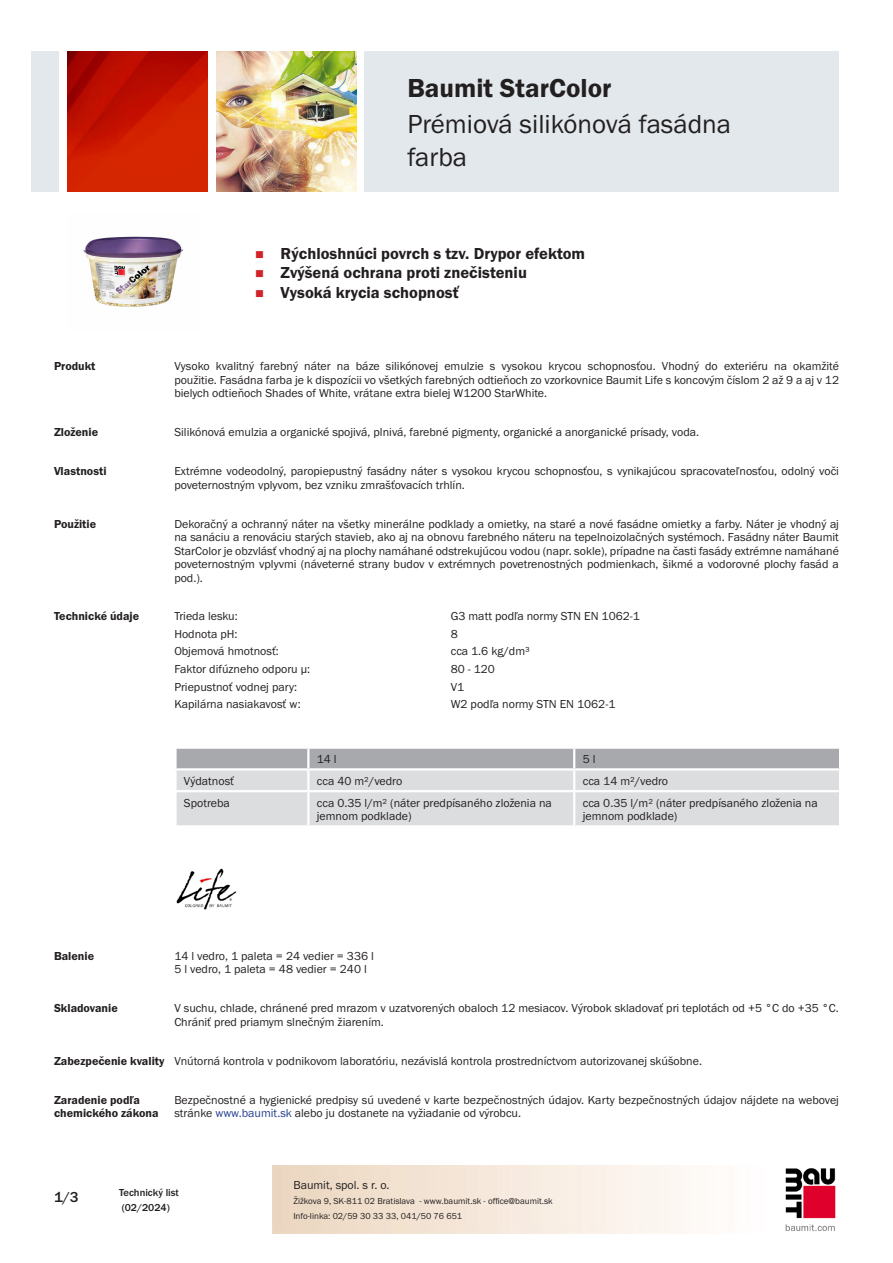
<style>
.page{position:relative;width:893px;height:1263px;background:#fff}
.page>*{position:absolute;margin:0;border:0;box-sizing:border-box;transform-origin:0 0}
.PDS_Produktname_Land{font:27px/32.4px "BM Franklin Gothic URW Boo";color:#231f20}
.PDS_Produktname{font:27px "BM Franklin Gothic URW Dem";color:#231f20}
.t1{font:16.5px "BM Franklin Gothic URW Dem";color:#231f20}
.t2{font:500 15px "BM Franklin Gothic URW";color:#231f20}
.PDS_Standard{font:12px/13.5px "BM Franklin Gothic URW Boo";color:#231f20}
.PDS_Standard_linksbü{font:12px/13.5px "BM Franklin Gothic URW Boo";color:#231f20}
.PDS_Header{font:12px/13.5px "BM Franklin Gothic URW Dem";color:#231f20}
.t3{font:500 10.5px/15px "BM Franklin Gothic URW";color:#231f20}
.t4{font:9px/15px "BM Franklin Gothic URW Boo";color:#231f20}
.s1{color:#253f8e}
</style>
<div class="page">
<img style="left:785px;top:1168px;width:51px;height:63px">
<div style="left:32px;top:51px;width:27px;height:140px;background:#e2e8eb"></div>
<img style="left:68px;top:52px;width:140px;height:139px">
<img style="left:216px;top:51px;width:141px;height:140px">
<div style="left:365px;top:51px;width:474px;height:140px;background:#e2e8eb"></div>
<img style="left:83px;top:236px;width:100px;height:71px">
<svg style="left:176px;top:748px;width:664px;height:77px;background:#cfd0d2"></svg>
<hr style="left:174px;top:768px;width:134px;height:2px;background:#fff">
<hr style="left:174px;top:770px;width:3px;height:20px;background:#fff">
<hr style="left:308px;top:768px;width:266px;height:2px;background:#fff">
<hr style="left:307px;top:770px;width:2px;height:20px;background:#fff">
<hr style="left:574px;top:768px;width:267px;height:2px;background:#fff">
<hr style="left:573px;top:770px;width:2px;height:20px;background:#fff">
<hr style="left:839px;top:770px;width:2px;height:20px;background:#fff">
<hr style="left:174px;top:790px;width:134px;height:2px;background:#fff">
<hr style="left:174px;top:792px;width:3px;height:33px;background:#fff">
<hr style="left:308px;top:790px;width:266px;height:2px;background:#fff">
<hr style="left:307px;top:792px;width:2px;height:33px;background:#fff">
<hr style="left:574px;top:790px;width:267px;height:2px;background:#fff">
<hr style="left:573px;top:792px;width:2px;height:33px;background:#fff">
<hr style="left:839px;top:792px;width:2px;height:33px;background:#fff">
<img style="left:176px;top:868px;width:61px;height:42px">
<p class="PDS_Produktname" style="left:407px;top:71px;width:206px">Baumit StarColor</p>
<p class="PDS_Produktname_Land" style="left:407px;top:109px;width:325px">Prémiová silikónová fasádna farba</p>
<p class="t1" style="left:281px;top:243px;width:306px">Rýchloshnúci povrch s tzv. Drypor efektom</p>
<p class="t1" style="left:281px;top:263px;width:248px">Zvýšená ochrana proti znečisteniu</p>
<p class="t1" style="left:281px;top:282px;width:180px">Vysoká krycia schopnosť</p>
<p class="PDS_Header" style="left:54px;top:360px;width:43px">Produkt</p>
<p class="PDS_Standard" style="left:174px;top:360px;width:666px;text-align:justify">Vysoko kvalitný farebný náter na báze silikónovej emulzie s vysokou krycou schopnosťou. Vhodný do exteriéru na okamžité použitie. Fasádna farba je k dispozícii vo všetkých farebných odtieňoch zo vzorkovnice Baumit Life s koncovým číslom 2 až 9 a aj v 12 bielych odtieňoch Shades of White, vrátane extra bielej W1200 StarWhite.</p>
<p class="PDS_Header" style="left:54px;top:426px;width:46px">Zloženie</p>
<p class="PDS_Standard" style="left:174px;top:426px;width:526px">Silikónová emulzia a organické spojivá, plnivá, farebné pigmenty, organické a anorganické prísady, voda.</p>
<p class="PDS_Header" style="left:54px;top:465px;width:54px">Vlastnosti</p>
<p class="PDS_Standard" style="left:174px;top:465px;width:666px">Extrémne vodeodolný, paropiepustný fasádny náter s vysokou krycou schopnosťou, s vynikajúcou spracovateľnosťou, odolný voči poveternostným vplyvom, bez vzniku zmrašťovacích trhlín.</p>
<p class="PDS_Header" style="left:54px;top:517px;width:44px">Použitie</p>
<p class="PDS_Standard" style="left:174px;top:517px;width:666px;text-align:justify">Dekoračný a ochranný náter na všetky minerálne podklady a omietky, na staré a nové fasádne omietky a farby. Náter je vhodný aj na sanáciu a renováciu starých stavieb, ako aj na obnovu farebného náteru na tepelnoizolačných systémoch. Fasádny náter Baumit StarColor je obzvlásť vhodný aj na plochy namáhané odstrekujúcou vodou (napr. sokle), prípadne na časti fasády extrémne namáhané poveternostným vplyvmi (náveterné strany budov v extrémnych povetrenostných podmienkach, šikmé a vodorovné plochy fasád a pod.).</p>
<p class="PDS_Header" style="left:54px;top:610px;width:87px">Technické údaje</p>
<p class="PDS_Standard_linksbü" style="left:174px;top:610px;width:65px">Trieda lesku:</p>
<p class="PDS_Standard_linksbü" style="left:451px;top:610px;width:191px">G3 matt podľa normy STN EN 1062-1</p>
<p class="PDS_Standard_linksbü" style="left:174px;top:627px;width:65px">Hodnota pH:</p>
<p class="PDS_Standard_linksbü" style="left:451px;top:627px;width:9px">8</p>
<p class="PDS_Standard_linksbü" style="left:174px;top:645px;width:106px">Objemová hmotnosť:</p>
<p class="PDS_Standard_linksbü" style="left:451px;top:645px;width:80px">cca 1.6 kg/dm³</p>
<p class="PDS_Standard_linksbü" style="left:174px;top:662px;width:137px">Faktor difúzneho odporu μ:</p>
<p class="PDS_Standard_linksbü" style="left:451px;top:662px;width:46px">80 - 120</p>
<p class="PDS_Standard_linksbü" style="left:174px;top:680px;width:124px">Priepustnoť vodnej pary:</p>
<p class="PDS_Standard_linksbü" style="left:451px;top:680px;width:15px">V1</p>
<p class="PDS_Standard_linksbü" style="left:174px;top:697px;width:128px">Kapilárna nasiakavosť w:</p>
<p class="PDS_Standard_linksbü" style="left:451px;top:697px;width:166px">W2 podľa normy STN EN 1062-1</p>
<p class="PDS_Standard_linksbü" style="left:317px;top:752px;width:21px">14 l</p>
<p class="PDS_Standard_linksbü" style="left:583px;top:752px;width:14px">5 l</p>
<p class="PDS_Standard_linksbü" style="left:184px;top:774px;width:52px">Výdatnosť</p>
<p class="PDS_Standard_linksbü" style="left:317px;top:774px;width:87px">cca 40 m²/vedro</p>
<p class="PDS_Standard_linksbü" style="left:583px;top:774px;width:87px">cca 14 m²/vedro</p>
<p class="PDS_Standard_linksbü" style="left:184px;top:796px;width:47px">Spotreba</p>
<p class="PDS_Standard_linksbü" style="left:317px;top:796px;width:236px">cca 0.35 l/m² (náter predpísaného zloženia na jemnom podklade)</p>
<p class="PDS_Standard_linksbü" style="left:583px;top:796px;width:236px">cca 0.35 l/m² (náter predpísaného zloženia na jemnom podklade)</p>
<p class="PDS_Header" style="left:54px;top:949px;width:42px">Balenie</p>
<p class="PDS_Standard" style="left:174px;top:949px;width:201px">14 l vedro, 1 paleta = 24 vedier = 336 l</p>
<p class="PDS_Standard" style="left:174px;top:963px;width:194px">5 l vedro, 1 paleta = 48 vedier = 240 l</p>
<p class="PDS_Header" style="left:54px;top:1002px;width:65px">Skladovanie</p>
<p class="PDS_Standard" style="left:174px;top:1002px;width:666px">V suchu, chlade, chránené pred mrazom v uzatvorených obaloch 12 mesiacov. Výrobok skladovať pri teplotách od +5 °C do +35 °C.<br>Chrániť pred priamym slnečným žiarením.</p>
<p class="PDS_Header" style="left:54px;top:1054px;width:112px">Zabezpečenie kvality</p>
<p class="PDS_Standard" style="left:174px;top:1054px;width:529px">Vnútorná kontrola v podnikovom laboratóriu, nezávislá kontrola prostredníctvom autorizovanej skúšobne.</p>
<p class="PDS_Header" style="left:54px;top:1093px;width:106px">Zaradenie podľa chemického zákona</p>
<p class="PDS_Standard" style="left:174px;top:1093px;width:666px">Bezpečnostné a hygienické predpisy sú uvedené v karte bezpečnostných údajov. Karty bezpečnostných údajov nájdete na webovej stránke <span class="s1">www.baumit.sk</span> alebo ju dostanete na vyžiadanie od výrobcu.</p>
<p class="t2" style="left:54px;top:1188px;width:26px">1/3</p>
<p class="t3" style="left:119px;top:1185px;width:61px">Technický list (02/2024)</p>
<p class="PDS_Standard" style="left:293px;top:1178px;width:98px">Baumit, spol. s r. o.</p>
<p class="t4" style="left:293px;top:1193px;width:261px">Žižkova 9, SK-811 02 Bratislava - www.baumit.sk - office@baumit.sk<br>Info-linka: 02/59 30 33 33, 041/50 76 651</p>
</div>
